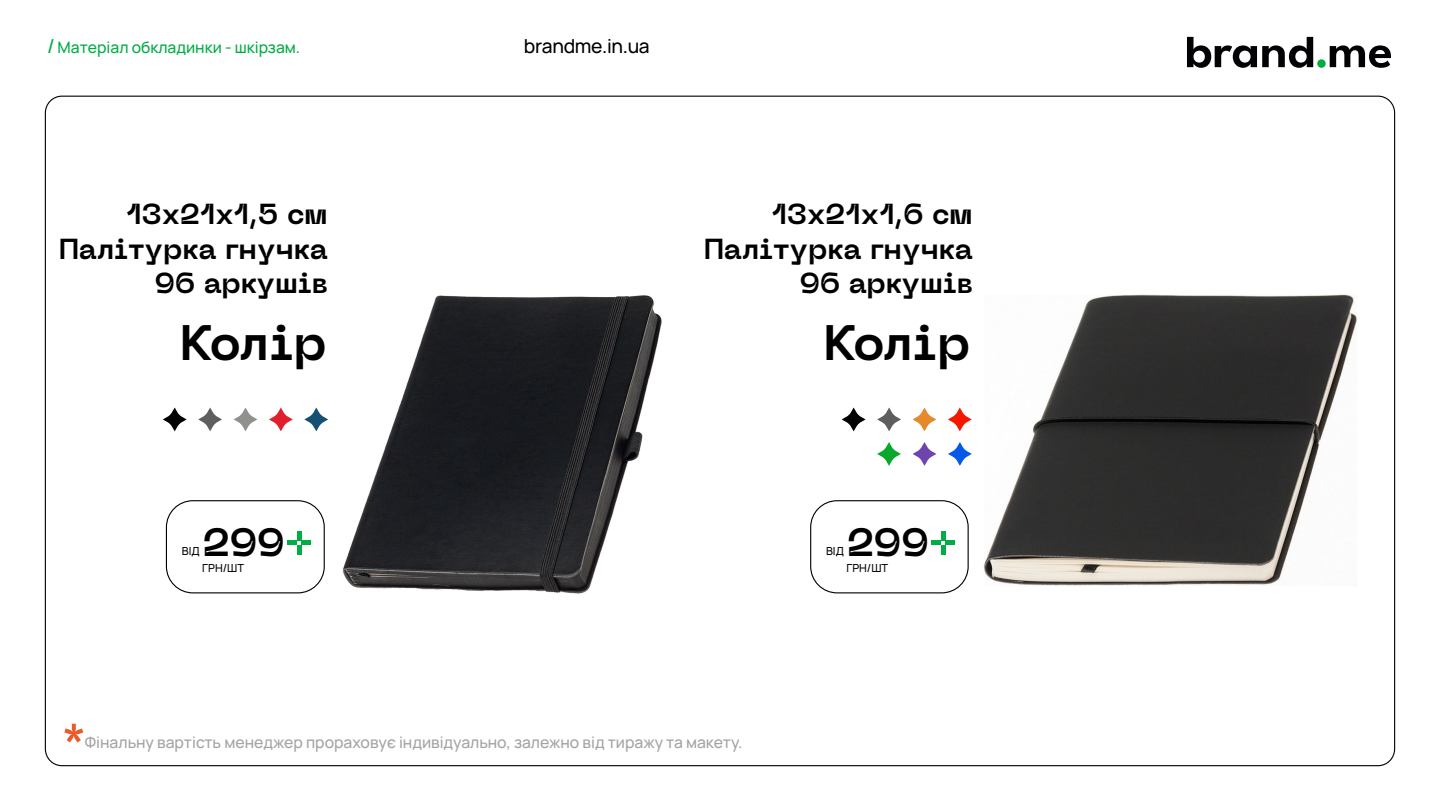
<style>
.page{position:relative;width:1440px;height:810px;background:#fff}
.page>*{position:absolute;margin:0;border:0;box-sizing:border-box;transform-origin:0 0}
.t1{font:700 49.5px "Neue Machina";letter-spacing:-.02em;color:#000}
.t2{font:700 39.38px "Neue Machina";letter-spacing:-.005em;color:#000}
.t3{font:700 28.72px/34.5px "Neue Machina";color:#000;text-align:right}
.t4{font:200 19.27px "Manrope";letter-spacing:-.02em;color:#000}
.t5{font:200 15.75px "Manrope";color:#a3a3a3}
.t6{font:200 15.75px "Manrope";color:#00ad44}
.t7{font:200 11.1px "Manrope";color:#000}
.s1{font-size:19.27px}
</style>
<div class="page">
<img style="left:342px;top:295px;width:320px;height:299px">
<div style="left:166px;top:500px;width:159px;height:93px;border:1px solid #000;border-radius:26px"></div>
<svg style="left:297px;top:531px;width:4px;height:23px"></svg>
<div style="left:301px;top:540px;width:10px;height:5px;background:#00ad44"></div>
<div style="left:288px;top:540px;width:9px;height:5px;background:#00ad44"></div>
<svg style="left:234px;top:408px;width:23px;height:23px"></svg>
<svg style="left:198px;top:408px;width:24px;height:23px"></svg>
<svg style="left:304px;top:408px;width:24px;height:23px"></svg>
<svg style="left:269px;top:408px;width:24px;height:23px"></svg>
<svg style="left:163px;top:408px;width:24px;height:23px"></svg>
<img style="left:983px;top:294px;width:374px;height:292px">
<div style="left:810px;top:500px;width:159px;height:93px;border:1px solid #000;border-radius:26px"></div>
<svg style="left:941px;top:531px;width:4px;height:23px"></svg>
<div style="left:945px;top:540px;width:9px;height:5px;background:#00ad44"></div>
<div style="left:932px;top:540px;width:9px;height:5px;background:#00ad44"></div>
<svg style="left:913px;top:442px;width:23px;height:24px"></svg>
<svg style="left:913px;top:408px;width:23px;height:23px"></svg>
<svg style="left:948px;top:408px;width:24px;height:23px"></svg>
<svg style="left:877px;top:408px;width:24px;height:23px"></svg>
<svg style="left:842px;top:408px;width:24px;height:23px"></svg>
<svg style="left:877px;top:442px;width:24px;height:24px"></svg>
<svg style="left:948px;top:442px;width:24px;height:24px"></svg>
<svg style="left:1187px;top:37px;width:204px;height:31px"></svg>
<svg style="left:64px;top:724px;width:19px;height:19px"></svg>
<p class="t6" style="left:47px;top:37px;width:255px"><span class="s1">/</span> Матеріал обкладинки - шкірзам.</p>
<h3 class="t3" style="left:59px;top:197px;width:270px">13x21x1,5 см<br>Палітурка гнучка<br>96 аркушів</h3>
<h1 class="t1" style="left:180px;top:311px;width:149px">Колір</h1>
<h2 class="t2" style="left:203px;top:517px;width:84px">299</h2>
<p class="t7" style="left:202px;top:560px;width:43px">ГРН/ШТ</p>
<p class="t7" style="left:182px;top:543px;width:19px">ВІД</p>
<p class="t4" style="left:524px;top:33px;width:127px">brandme.in.ua</p>
<h3 class="t3" style="left:704px;top:197px;width:270px">13х21х1,6 см<br>Палітурка гнучка<br>96 аркушів</h3>
<h1 class="t1" style="left:823px;top:311px;width:149px">Колір</h1>
<h2 class="t2" style="left:847px;top:517px;width:84px">299</h2>
<p class="t7" style="left:846px;top:560px;width:43px">ГРН/ШТ</p>
<p class="t7" style="left:826px;top:543px;width:19px">ВІД</p>
<p class="t5" style="left:85px;top:731px;width:659px">Фінальну вартість менеджер прораховує індивідуально, залежно від тиражу та макету.</p>
</div>
